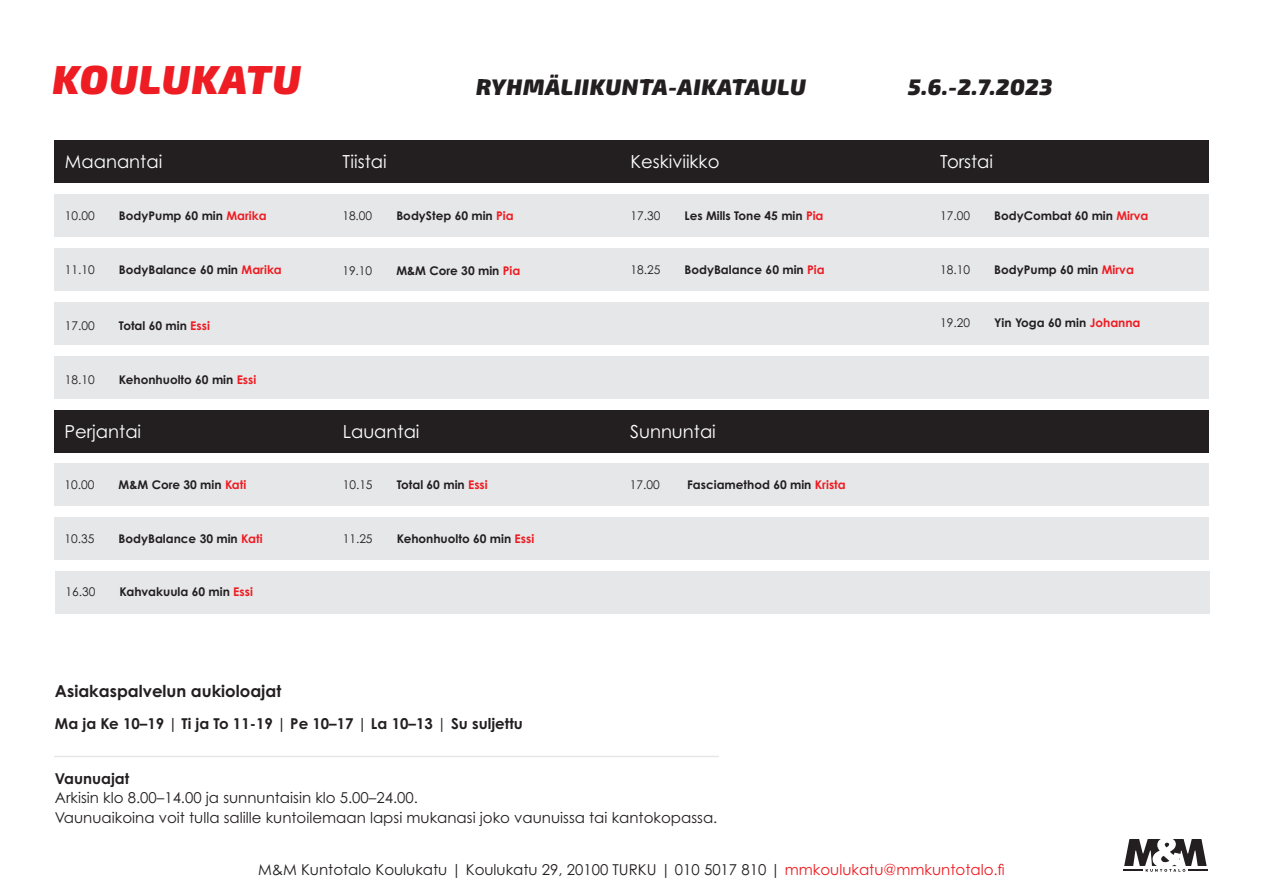
<style>
.page{position:relative;width:1263px;height:893px;background:#fff}
.page>*{position:absolute;margin:0;border:0;box-sizing:border-box;transform-origin:0 0}
.gothic{font:italic 900 40.5px "Exo 2";letter-spacing:.03em;color:#ee1d23}
.exo{font:italic 900 22.5px "Exo 2";letter-spacing:.03em;color:#231f20}
.gothic-2{font:18px "Century Gothic Pro";color:#fff}
.gothic-3{font:700 16.5px "Century Gothic Pro";color:#231f20}
.gothic-4{font:15px "Century Gothic Pro";color:#231f20}
.century_gothic{font:15px "Century Gothic Pro";color:#231f20}
.gothic-5{font:700 15px "Century Gothic Pro";color:#231f20}
.gothic-6{font:700 12px "Century Gothic Pro";color:#231f20}
.gothic-7{font:12px "Century Gothic Pro";color:#231f20}
.s1{color:#ee1d23}
.s2{font-weight:400}
</style>
<div class="page">
<div style="left:54px;top:140px;width:1155px;height:42px;background:#231f20"></div>
<div style="left:54px;top:248px;width:1155px;height:42px;background:#e6e7e9"></div>
<div style="left:54px;top:302px;width:1155px;height:42px;background:#e6e7e9"></div>
<div style="left:54px;top:356px;width:1155px;height:42px;background:#e6e7e9"></div>
<div style="left:54px;top:517px;width:1155px;height:42px;background:#e6e7e9"></div>
<div style="left:55px;top:571px;width:1155px;height:42px;background:#e6e7e9"></div>
<div style="left:54px;top:194px;width:1155px;height:42px;background:#e6e7e9"></div>
<div style="left:54px;top:410px;width:1155px;height:42px;background:#231f20"></div>
<div style="left:54px;top:463px;width:1155px;height:43px;background:#e6e7e9"></div>
<svg style="left:1123px;top:839px;width:84px;height:33px"></svg>
<hr style="left:54px;top:756px;width:665px;height:1px;background:#e6e7e9">
<p class="gothic" style="left:53px;top:52px;width:250px">KOULUKATU</p>
<p class="exo" style="left:476px;top:71px;width:331px">RYHMÄLIIKUNTA-AIKATAULU</p>
<p class="exo" style="left:908px;top:71px;width:146px">5.6.-2.7.2023</p>
<p class="gothic-2" style="left:65px;top:150px;width:99px">Maanantai</p>
<p class="gothic-2" style="left:342px;top:150px;width:46px">Tiistai</p>
<p class="gothic-2" style="left:630px;top:150px;width:90px">Keskiviikko</p>
<p class="gothic-2" style="left:940px;top:150px;width:54px">Torstai</p>
<p class="gothic-7" style="left:65px;top:208px;width:31px">10.00</p>
<p class="gothic-6" style="left:119px;top:208px;width:149px">BodyPump 60 min <span class="s1">Marika</span></p>
<p class="gothic-7" style="left:65px;top:262px;width:31px">11.10</p>
<p class="gothic-6" style="left:119px;top:262px;width:164px">BodyBalance 60 min <span class="s1">Marika</span></p>
<p class="gothic-7" style="left:65px;top:318px;width:31px">17.00</p>
<p class="gothic-6" style="left:119px;top:318px;width:93px">Total 60 min <span class="s1">Essi</span></p>
<p class="gothic-7" style="left:65px;top:372px;width:31px">18.10</p>
<p class="gothic-6" style="left:119px;top:372px;width:139px">Kehonhuolto 60 min <span class="s1">Essi</span></p>
<p class="gothic-7" style="left:342px;top:208px;width:31px">18.00</p>
<p class="gothic-6" style="left:396px;top:208px;width:119px">BodyStep 60 min <span class="s1">Pia</span></p>
<p class="gothic-7" style="left:630px;top:208px;width:31px">17.30</p>
<p class="gothic-6" style="left:684px;top:208px;width:141px">Les Mills Tone 45 min <span class="s1">Pia</span></p>
<p class="gothic-7" style="left:342px;top:263px;width:31px">19.10</p>
<p class="gothic-6" style="left:396px;top:263px;width:125px">M&amp;M Core 30 min <span class="s1">Pia</span></p>
<p class="gothic-7" style="left:630px;top:262px;width:31px">18.25</p>
<p class="gothic-6" style="left:684px;top:262px;width:142px">BodyBalance 60 min <span class="s1">Pia</span></p>
<p class="gothic-2" style="left:65px;top:420px;width:78px">Perjantai</p>
<p class="gothic-2" style="left:343px;top:420px;width:78px">Lauantai</p>
<p class="gothic-2" style="left:630px;top:420px;width:87px">Sunnuntai</p>
<p class="gothic-7" style="left:65px;top:477px;width:31px">10.00</p>
<p class="gothic-6" style="left:119px;top:477px;width:129px">M&amp;M Core 30 min <span class="s1">Kati</span></p>
<p class="gothic-7" style="left:343px;top:477px;width:31px">10.15</p>
<p class="gothic-6" style="left:397px;top:477px;width:93px">Total 60 min <span class="s1">Essi</span></p>
<p class="gothic-7" style="left:630px;top:477px;width:31px">17.00</p>
<p class="gothic-6" style="left:687px;top:477px;width:160px">Fasciamethod 60 min <span class="s1">Krista</span></p>
<p class="gothic-7" style="left:65px;top:531px;width:31px">10.35</p>
<p class="gothic-6" style="left:119px;top:531px;width:145px">BodyBalance 30 min <span class="s1">Kati</span></p>
<p class="gothic-7" style="left:65px;top:585px;width:31px">16.30</p>
<p class="gothic-6" style="left:119px;top:585px;width:135px">Kahvakuula 60 min <span class="s1">Essi</span></p>
<p class="gothic-3" style="left:55px;top:680px;width:228px">Asiakaspalvelun aukioloajat</p>
<p class="gothic-7" style="left:343px;top:531px;width:31px">11.25</p>
<p class="gothic-6" style="left:397px;top:531px;width:139px">Kehonhuolto 60 min <span class="s1">Essi</span></p>
<p class="gothic-5" style="left:55px;top:714px;width:469px">Ma ja Ke 10–19 | Ti ja To 11-19 | Pe 10–17 | La 10–13 <span class="s2">|</span> Su suljettu</p>
<p class="gothic-5" style="left:55px;top:769px;width:76px">Vaunuajat</p>
<p class="gothic-4" style="left:55px;top:788px;width:364px">Arkisin klo 8.00–14.00 ja sunnuntaisin klo 5.00–24.00.</p>
<p class="gothic-4" style="left:55px;top:808px;width:664px">Vaunuaikoina voit tulla salille kuntoilemaan lapsi mukanasi joko vaunuissa tai kantokopassa.</p>
<p class="gothic-7" style="left:940px;top:208px;width:31px">17.00</p>
<p class="gothic-6" style="left:994px;top:208px;width:156px">BodyCombat 60 min <span class="s1">Mirva</span></p>
<p class="gothic-7" style="left:940px;top:262px;width:31px">18.10</p>
<p class="gothic-6" style="left:994px;top:262px;width:141px">BodyPump 60 min <span class="s1">Mirva</span></p>
<p class="gothic-7" style="left:940px;top:316px;width:31px">19.20</p>
<p class="gothic-6" style="left:994px;top:315px;width:148px">Yin Yoga 60 min <span class="s1">Johanna</span></p>
<p class="century_gothic" style="left:258px;top:860px;width:748px">M&amp;M Kuntotalo Koulukatu | Koulukatu 29, 20100 TURKU | 010 5017 810 | <span class="s1">mmkoulukatu@mmkuntotalo.fi</span></p>
</div>
